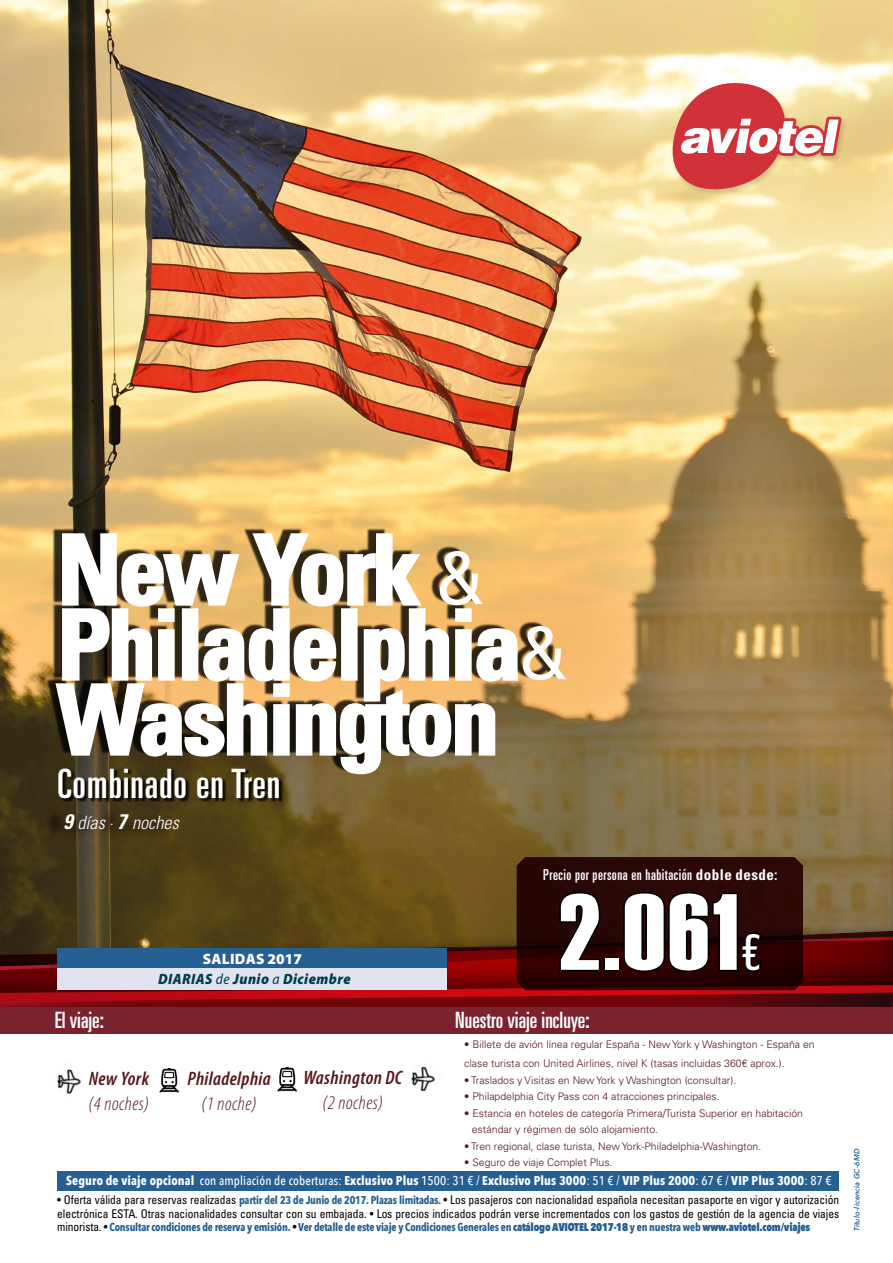
<style>
.page{position:relative;width:893px;height:1263px;background:#fff}
.page>*{position:absolute;margin:0;border:0;box-sizing:border-box;transform-origin:0 0}
.t1{font:108px "Haettenschweiler";color:#fff}
.t2{font:700 condensed 96px/75px "Univers LT Std";letter-spacing:-.03em;color:#fff}
.t3{font:ultra-condensed 40.5px "Univers LT Std";letter-spacing:.02em;color:#fff}
.t4{font:ultra-condensed 22.5px "Univers LT Std";color:#fff}
.t5{font:italic 600 condensed 19.5px "Myriad Pro";letter-spacing:.02em;color:#571519}
.t6{font:italic 300 condensed 19.5px "Myriad Pro";letter-spacing:.02em;color:#571519}
.t7{font:italic 300 condensed 18.3px "Univers LT Std";color:#fff}
.t8{font:ultra-condensed 15px "Univers LT Std";letter-spacing:.03em;color:#fff}
.t9{font:italic 900 semi-condensed 15px/20.4px "Myriad Pro";letter-spacing:.03em;color:#003d51;text-align:center}
.t10{font:700 12.75px "Avenir Next Condensed";letter-spacing:.01em;color:#fff}
.t11{font:condensed 12px/13.5px "Univers LT Std";letter-spacing:-.01em;color:#000;scale:.96 1}
.t12{font:700 11.25px "Avenir Next Condensed";letter-spacing:-.02em;color:#266093;scale:.96 1}
.t13{font:300 10.5px/19.5px "Univers LT Std";color:#571519}
.t14{font:italic 600 7.5px "Avenir Next";letter-spacing:.02em;color:#266093}
.s1{font-weight:400;font-size:72px}
.s2{font-weight:700;font-size:21px}
.s3{font-style:normal;font-stretch:normal;color:#fff}
.s4{font-weight:400}
.s5{font-weight:700;font-stretch:condensed}
.s6{font-family:"Univers LT Std";font-stretch:ultra-condensed;font-size:49.5px}
.s7{font-family:"Avenir Next Condensed";font-weight:700;font-stretch:normal;font-size:11.25px;color:#266093}
.s8{font-family:"Univers LT Std";font-weight:400;font-stretch:condensed;font-size:12px;color:#000}
.s9{font-weight:800}
.s10{font-weight:500}
</style>
<div class="page">
<div style="left:0;top:0;width:893px;height:967px;background:#000;opacity:.4"></div>
<div style="left:0;top:918px;width:893px;height:76px;background:#000;opacity:.6"></div>
<div style="left:0;top:947px;width:893px;height:82px;background:#000;opacity:.9"></div>
<svg style="left:0;top:936px;width:893px;height:66px;background:#75130d"></svg>
<img style="left:57px;top:1069px;width:25px;height:25px">
<img style="left:411px;top:1066px;width:25px;height:26px">
<img style="left:159px;top:1068px;width:20px;height:25px">
<img style="left:277px;top:1067px;width:20px;height:25px">
<div style="left:0;top:1007px;width:893px;height:26px;background:#7a232e"></div>
<div style="left:670px;top:81px;width:177px;height:116px;background:#000;opacity:.14"></div>
<svg style="left:665px;top:78px;width:176px;height:117px"></svg>
<div style="left:57px;top:1171px;width:782px;height:19px;background:#266093"></div>
<svg style="left:517px;top:857px;width:286px;height:133px;background:#250403"></svg>
<div style="left:57px;top:948px;width:390px;height:21px;background:#266093"></div>
<div style="left:57px;top:969px;width:390px;height:21px;background:#e1e4ef"></div>
<div style="left:46px;top:528px;width:514px;height:244px;background:#000;opacity:.8"></div>
<svg style="left:54px;top:532px;width:466px;height:244px;background:#988260"></svg>
<div style="left:60px;top:769px;width:223px;height:33px;background:#000;opacity:.8"></div>
<div style="left:42px;top:808px;width:130px;height:31px;background:#000;opacity:.75"></div>
<h2 class="t2" style="left:57px;top:532px;width:511px">New York <span class="s1">&amp;<br></span>Philadelphia<span class="s1">&amp;<br></span>Washington</h2>
<h3 class="t3" style="left:57px;top:760px;width:224px">Combinado en Tren</h3>
<h3 class="t7" style="left:63px;top:812px;width:117px"><span class="s2">9</span> días · <span class="s2">7</span> noches</h3>
<h3 class="t9" style="left:158px;top:949px;width:194px"><span class="s3">SALIDAS 2017<br></span>DIARIAS <span class="s4">de</span> Junio <span class="s4">a</span> Diciembre</h3>
<h3 class="t8" style="left:543px;top:866px;width:236px">Precio por persona en habitación <span class="s5">doble desde</span>:</h3>
<h1 class="t1" style="left:559px;top:859px;width:202px">2.061<span class="s6">€</span></h1>
<h3 class="t4" style="left:455px;top:1007px;width:136px">Nuestro viaje incluye:</h3>
<p class="t13" style="left:464px;top:1034px;width:352px">• Billete de avión línea regular España - New York y Washington - España en clase turista con United Airlines, nivel K (tasas incluidas 360€ aprox.).</p>
<p class="t13" style="left:464px;top:1070px;width:273px">• Traslados y Visitas en New York y Washington (consultar).</p>
<p class="t13" style="left:464px;top:1087px;width:257px">• Philapdelphia City Pass con 4 atracciones principales.</p>
<p class="t13" style="left:472px;top:1105px;width:333px;line-height:16.5px;text-indent:-7px">• Estancia en hoteles de categoría Primera/Turista Superior en habitación estándar y régimen de sólo alojamiento.</p>
<p class="t13" style="left:464px;top:1136px;width:298px">• Tren regional, clase turista, New York-Philadelphia-Washington.</p>
<p class="t13" style="left:464px;top:1153px;width:150px">• Seguro de viaje Complet Plus.</p>
<p class="t11" style="left:57px;top:1193px;width:816px">• Oferta válida para reservas realizadas <span class="s7">partir del 23 de Junio de 2017. Plazas limitadas.</span> • Los pasajeros con nacionalidad española necesitan pasaporte en vigor y autorización electrónica ESTA. Otras nacionalidades consultar con su embajada. • Los precios indicados podrán verse incrementados con los gastos de gestión de la agencia de viajes</p>
<p class="t12" style="left:57px;top:1220px;width:786px"><span class="s8">minorista. •</span> Consultar condiciones de reserva y emisión. <span class="s8">•</span> Ver detalle de este viaje y Condiciones Generales en <span class="s9">catálogo AVIOTEL 2017-18</span> y en nuestra web <span class="s9">www.aviotel.com/viajes</span></p>
<h3 class="t4" style="left:55px;top:1007px;width:51px">El viaje:</h3>
<h3 class="t5" style="left:89px;top:1068px;width:62px">New York</h3>
<h3 class="t6" style="left:89px;top:1093px;width:62px">(4 noches)</h3>
<h3 class="t5" style="left:303px;top:1067px;width:100px">Washington DC</h3>
<h3 class="t6" style="left:323px;top:1093px;width:62px">(2 noches)</h3>
<h3 class="t5" style="left:187px;top:1068px;width:85px">Philadelphia</h3>
<h3 class="t6" style="left:202px;top:1093px;width:57px">(1 noche)</h3>
<p class="t10" style="left:66px;top:1172px;width:767px">Seguro de viaje opcional <span class="s10">con ampliación de coberturas:</span> Exclusivo Plus <span class="s10">1500: 31 € /</span> Exclusivo Plus 3000<span class="s10">: 51 € /</span> VIP Plus 2000<span class="s10">: 67 € /</span> VIP Plus 3000<span class="s10">: 87 €</span></p>
<p class="t14" style="left:852px;top:1231px;width:85px;rotate:-90deg">Título-licencia GC-6MD</p>
</div>
